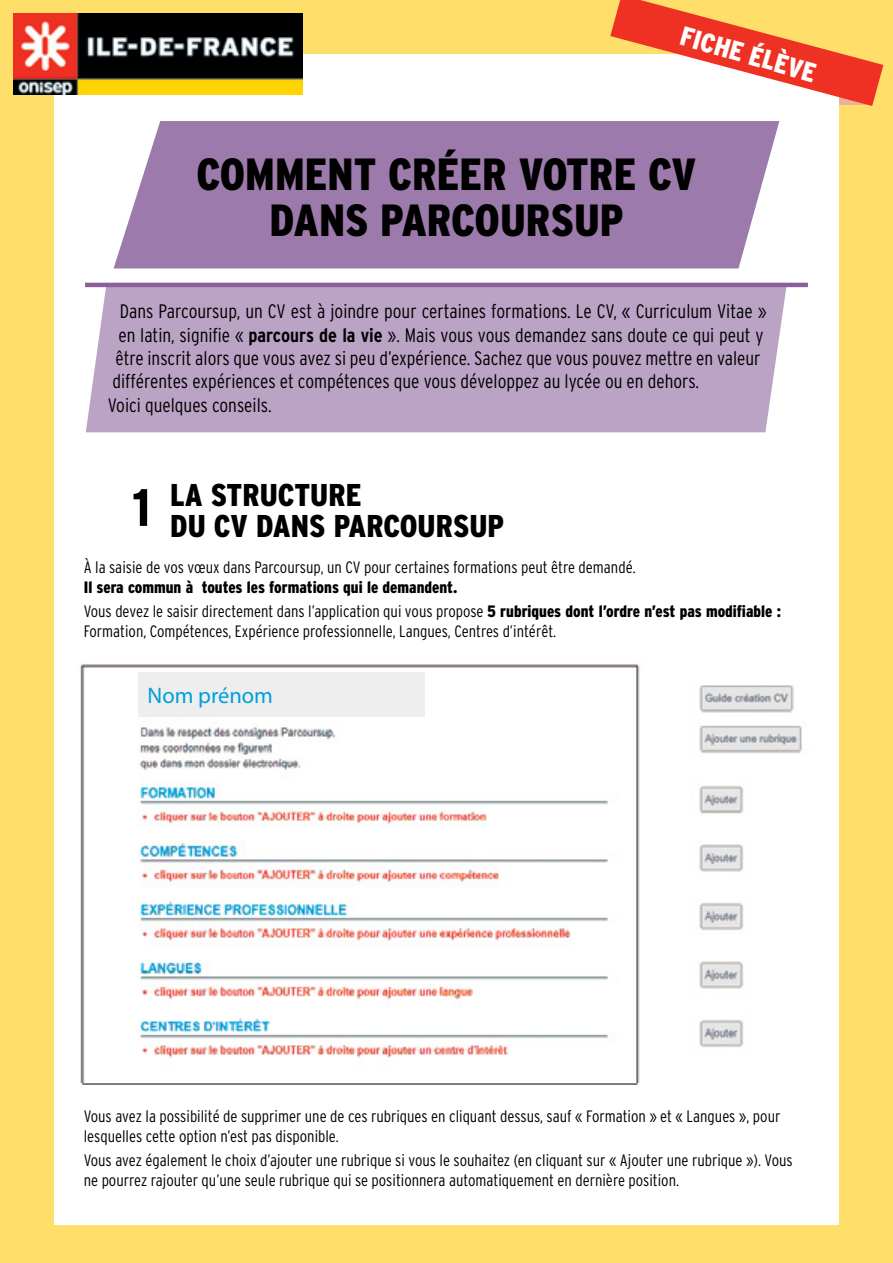
<style>
.page{position:relative;width:893px;height:1263px;background:#ffdf6a}
.page>*{position:absolute;margin:0;border:0;box-sizing:border-box;transform-origin:0 0}
.variable{font:700 52.5px "Interstate";color:#000}
.titre_doc{font:900 condensed 45px/46.5px "Interstate";color:#000;text-align:center}
.titre_doc-2{font:900 condensed 31.5px "Interstate";color:#000}
.variable-2{font:900 condensed 27px "Interstate";color:#fff}
.variable-3{font:22.5px "Myriad Pro";color:#009fda}
.chapô{font:300 condensed 19.5px "Interstate";color:#000}
.texte_courant_it{font:300 condensed 16.5px/19.8px "Interstate";color:#000}
.s1{font-weight:700}
.s2{font-weight:900}
</style>
<div class="page">
<div style="left:54px;top:54px;width:785px;height:1170px;background:#fff"></div>
<div style="left:114px;top:121px;width:665px;height:147px;background:#9c7aab"></div>
<img style="left:13px;top:14px;width:289px;height:80px">
<div style="left:86px;top:287px;width:701px;height:145px;background:#baa3c5"></div>
<hr style="left:85px;top:283px;width:723px;height:4px;background:#89609c">
<img style="left:80px;top:664px;width:722px;height:418px">
<div style="left:139px;top:672px;width:286px;height:44px;background:#eee"></div>
<hr style="left:82px;top:1084px;width:555px;height:1px;background:#000">
<svg style="left:610px;top:0;width:273px;height:106px"></svg>
<p class="variable-2" style="left:686px;top:19px;width:141px;rotate:16deg">FICHE ÉLÈVE</p>
<p class="titre_doc" style="left:196px;top:150px;width:501px">COMMENT CRÉER VOTRE CV<br>DANS PARCOURSUP</p>
<p class="chapô" style="left:120px;top:300px;width:648px">Dans Parcoursup, un CV est à joindre pour certaines formations. Le CV, « Curriculum Vitae »</p>
<p class="chapô" style="left:118px;top:323px;width:646px">en latin, signifie « <span class="s1">parcours de la vie</span> ». Mais vous vous demandez sans doute ce qui peut y</p>
<p class="chapô" style="left:115px;top:346px;width:647px">être inscrit alors que vous avez si peu d’expérience. Sachez que vous pouvez mettre en valeur</p>
<p class="chapô" style="left:112px;top:370px;width:588px">différentes expériences et compétences que vous développez au lycée ou en dehors.</p>
<p class="chapô" style="left:108px;top:393px;width:165px">Voici quelques conseils.</p>
<p class="variable" style="left:131px;top:475px;width:22px">1</p>
<p class="titre_doc-2" style="left:170px;top:475px;width:193px">LA STRUCTURE</p>
<p class="titre_doc-2" style="left:170px;top:507px;width:335px">DU CV DANS PARCOURSUP</p>
<p class="texte_courant_it" style="left:84px;top:558px;width:553px">À la saisie de vos vœux dans Parcoursup, un CV pour certaines formations peut être demandé.<br><span class="s2">Il sera commun à toutes les formations qui le demandent.</span></p>
<p class="texte_courant_it" style="left:84px;top:601px;width:699px">Vous devez le saisir directement dans l’application qui vous propose <span class="s2">5 rubriques dont l’ordre n’est pas modifiable :<br></span>Formation, Compétences, Expérience professionnelle, Langues, Centres d’intérêt.</p>
<p class="variable-3" style="left:148px;top:681px;width:127px">Nom prénom</p>
<p class="texte_courant_it" style="left:84px;top:1106px;width:698px">Vous avez la possibilité de supprimer une de ces rubriques en cliquant dessus, sauf « Formation » et « Langues », pour lesquelles cette option n’est pas disponible.</p>
<p class="texte_courant_it" style="left:84px;top:1150px;width:710px">Vous avez également le choix d’ajouter une rubrique si vous le souhaitez (en cliquant sur « Ajouter une rubrique »). Vous ne pourrez rajouter qu’une seule rubrique qui se positionnera automatiquement en dernière position.</p>
</div>
